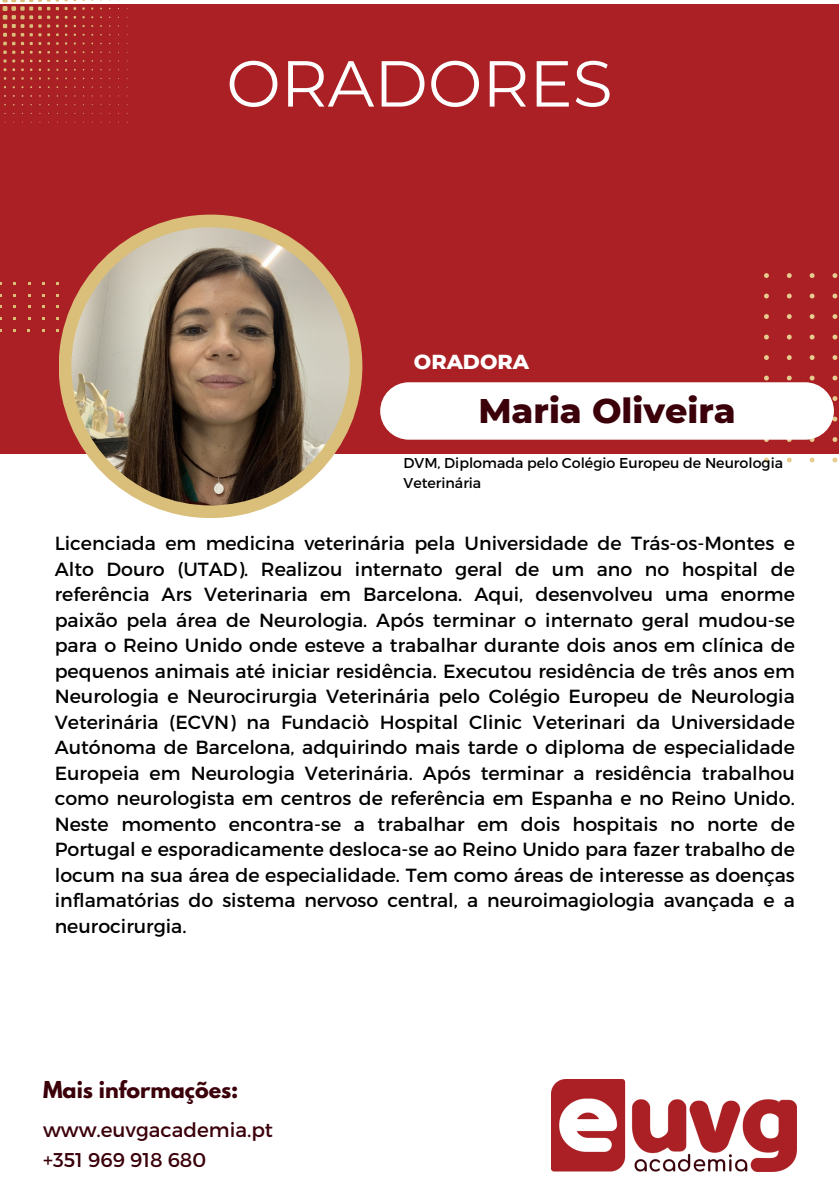
<style>
.page{position:relative;width:839px;height:1191px;background:#fff}
.page>*{position:absolute;margin:0;border:0;box-sizing:border-box;transform-origin:0 0}
.t1{font:64.8px "Montserrat";color:#fff}
.t2{font:800 34.8px "Montserrat";color:#3b000a}
.t3{font:700 20.6px "League Spartan";color:#3b000a}
.t4{font:800 20.6px "Montserrat";color:#fff}
.t5{font:20px/30.8px "Montserrat";color:#3b000a}
.t6{font:19px/25.6px "Montserrat";color:#000;text-align:justify}
.t7{font:14.2px/19.6px "Montserrat";color:#000}
</style>
<div class="page">
<div style="left:0;top:5px;width:838px;height:449px;background:#ab2025"></div>
<div style="left:59px;top:215px;width:303px;height:303px;background:#dabf7a;border-radius:50%"></div>
<img style="left:71px;top:227px;width:279px;height:278px;border-radius:50%">
<svg style="left:3px;top:51px;width:12px;height:20px"></svg>
<svg style="left:2px;top:0;width:48px;height:45px"></svg>
<svg style="left:764px;top:273px;width:4px;height:5px"></svg>
<svg style="left:786px;top:273px;width:5px;height:5px"></svg>
<svg style="left:809px;top:273px;width:5px;height:5px"></svg>
<svg style="left:832px;top:273px;width:5px;height:5px"></svg>
<svg style="left:764px;top:294px;width:4px;height:4px"></svg>
<svg style="left:786px;top:294px;width:5px;height:4px"></svg>
<svg style="left:809px;top:294px;width:5px;height:4px"></svg>
<svg style="left:832px;top:294px;width:5px;height:4px"></svg>
<svg style="left:764px;top:314px;width:4px;height:5px"></svg>
<svg style="left:786px;top:314px;width:5px;height:5px"></svg>
<svg style="left:809px;top:314px;width:5px;height:5px"></svg>
<svg style="left:832px;top:314px;width:5px;height:5px"></svg>
<svg style="left:764px;top:335px;width:4px;height:4px"></svg>
<svg style="left:786px;top:335px;width:5px;height:4px"></svg>
<svg style="left:809px;top:335px;width:5px;height:4px"></svg>
<svg style="left:832px;top:335px;width:5px;height:4px"></svg>
<svg style="left:764px;top:355px;width:4px;height:5px"></svg>
<svg style="left:786px;top:355px;width:5px;height:5px"></svg>
<svg style="left:809px;top:355px;width:5px;height:5px"></svg>
<svg style="left:832px;top:355px;width:5px;height:5px"></svg>
<svg style="left:764px;top:376px;width:4px;height:4px"></svg>
<svg style="left:786px;top:376px;width:5px;height:4px"></svg>
<svg style="left:809px;top:376px;width:5px;height:4px"></svg>
<svg style="left:832px;top:376px;width:5px;height:4px"></svg>
<svg style="left:832px;top:396px;width:5px;height:5px"></svg>
<svg style="left:832px;top:417px;width:5px;height:4px"></svg>
<svg style="left:809px;top:438px;width:5px;height:4px"></svg>
<svg style="left:832px;top:437px;width:5px;height:5px"></svg>
<svg style="left:764px;top:458px;width:4px;height:4px"></svg>
<svg style="left:787px;top:458px;width:4px;height:4px"></svg>
<svg style="left:809px;top:458px;width:5px;height:4px"></svg>
<svg style="left:832px;top:458px;width:5px;height:4px"></svg>
<div style="left:380px;top:382px;width:453px;height:58px;background:#fff;border-radius:29px"></div>
<img style="left:551px;top:1080px;width:245px;height:92px">
<h1 class="t1" style="left:226px;top:44px;width:388px">ORADORES</h1>
<p class="t4" style="left:414px;top:349px;width:117px">ORADORA</p>
<h2 class="t2" style="left:478px;top:389px;width:259px">Maria Oliveira</h2>
<p class="t7" style="left:403px;top:453px;width:381px">DVM, Diplomada pelo Colégio Europeu de Neurologia<br>Veterinária</p>
<p class="t6" style="left:55px;top:530px;width:741px">Licenciada em medicina veterinária pela Universidade de Trás-os-Montes e Alto Douro (UTAD). Realizou internato geral de um ano no hospital de referência Ars Veterinaria em Barcelona. Aqui, desenvolveu uma enorme paixão pela área de Neurologia. Após terminar o internato geral mudou-se para o Reino Unido onde esteve a trabalhar durante dois anos em clínica de pequenos animais até iniciar residência. Executou residência de três anos em Neurologia e Neurocirurgia Veterinária pelo Colégio Europeu de Neurologia Veterinária (ECVN) na Fundaciò Hospital Clinic Veterinari da Universidade Autónoma de Barcelona, adquirindo mais tarde o diploma de especialidade Europeia em Neurologia Veterinária. Após terminar a residência trabalhou como neurologista em centros de referência em Espanha e no Reino Unido.<br>Neste momento encontra-se a trabalhar em dois hospitais no norte de Portugal e esporadicamente desloca-se ao Reino Unido para fazer trabalho de locum na sua área de especialidade. Tem como áreas de interesse as doenças inflamatórias do sistema nervoso central, a neuroimagiologia avançada e a neurocirurgia.</p>
<p class="t3" style="left:43px;top:1079px;width:197px">Mais informações:</p>
<p class="t5" style="left:43px;top:1113px;width:231px">www.euvgacademia.pt +351 969 918 680</p>
</div>
